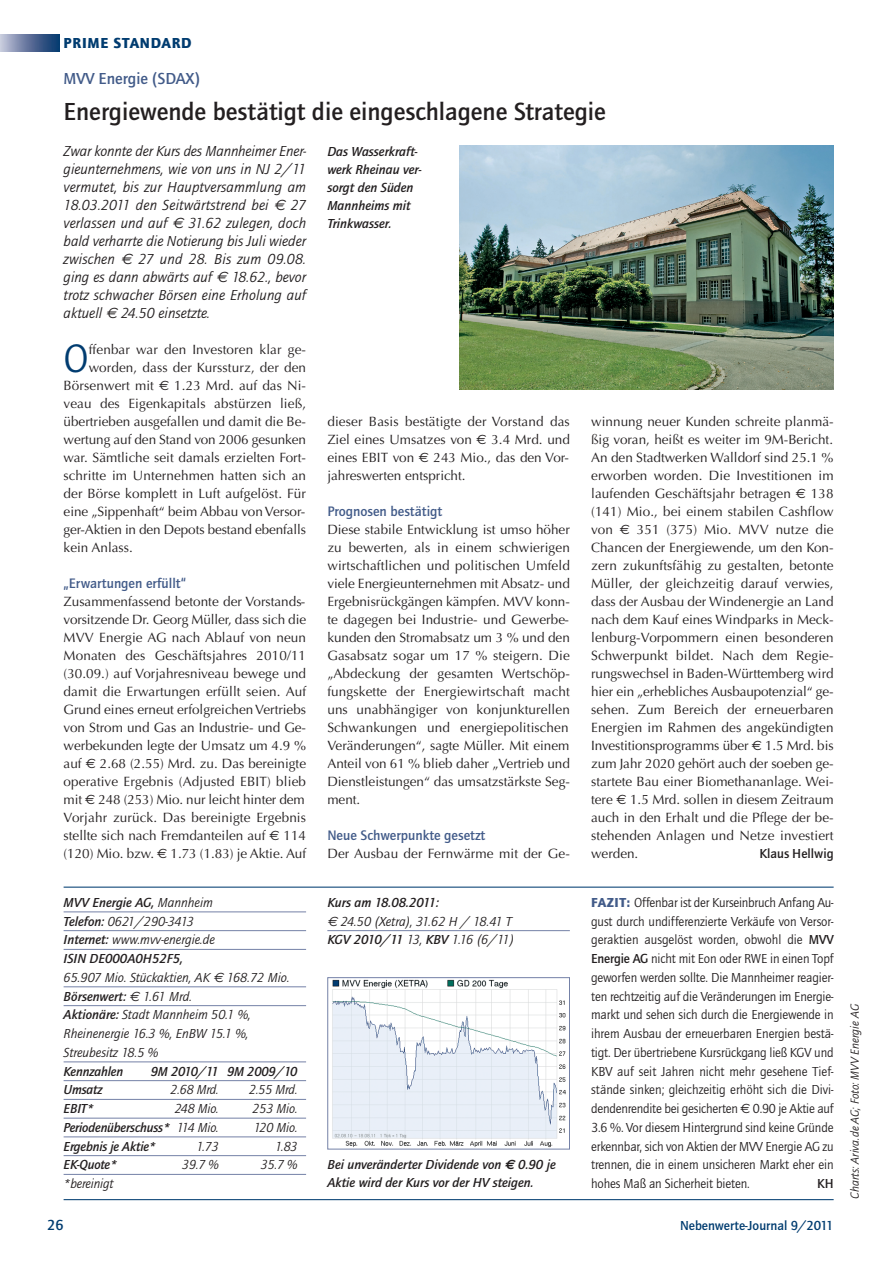
<style>
.page{position:relative;width:893px;height:1263px;background:#fff}
.page>*{position:absolute;margin:0;border:0;box-sizing:border-box;transform-origin:0 0}
.t1{font:40.8px "Quay Itc T";color:#013c70}
.t2{font:700 25.5px "Quay Itc T";color:#231f20}
.t3{font:700 16.5px "Quay Itc T";color:#425b89}
.t4{font:italic 15px/18px "Quay Itc T";letter-spacing:.005em;color:#231f20;text-align:justify}
.t5{font:900 15px "Quay Itc T";letter-spacing:.05em;color:#013c70}
.t6{font:700 15px "Quay Itc T";color:#013c70}
.t7{font:700 14.25px "Quay Itc T";color:#425b89}
.t8{font:13.5px/18px "Optima";color:#231f20;text-align:justify}
.t9{font:13.5px/18.8px "Quay Itc T";letter-spacing:-.01em;color:#231f20;text-align:justify}
.t10{font:italic 13.5px/18.8px "Quay Itc T";color:#231f20}
.t11{font:italic 700 13.5px/18px "Quay Itc T";color:#231f20}
.t12{font:700 13.5px "Quay Itc T";color:#013c70}
.t13{font:700 13.5px "Quay Itc T";color:#231f20}
.t14{font:italic 12px "Quay Itc T";color:#231f20}
.s1{font-family:"Euro Sans"}
.s2{font-weight:700}
.s3{font-weight:400}
.s4{font-weight:900;color:#425b89}
</style>
<div class="page">
<img style="left:0;top:34px;width:59px;height:17px">
<hr style="left:64px;top:887px;width:769px;height:1px;background:#013c70">
<hr style="left:64px;top:1199px;width:769px;height:1px;background:#013c70">
<img style="left:332px;top:979px;width:234px;height:168px">
<div style="left:327px;top:977px;width:243px;height:172px;border:1px solid #7481a7"></div>
<hr style="left:64px;top:912px;width:242px;height:1px;background:#7481a7">
<hr style="left:64px;top:930px;width:242px;height:1px;background:#7481a7">
<hr style="left:64px;top:949px;width:242px;height:1px;background:#7481a7">
<hr style="left:64px;top:986px;width:242px;height:1px;background:#7481a7">
<hr style="left:64px;top:1005px;width:242px;height:1px;background:#7481a7">
<hr style="left:64px;top:1062px;width:242px;height:1px;background:#7481a7">
<hr style="left:64px;top:1080px;width:242px;height:1px;background:#7481a7">
<hr style="left:64px;top:1099px;width:242px;height:1px;background:#7481a7">
<hr style="left:64px;top:1118px;width:242px;height:1px;background:#7481a7">
<hr style="left:64px;top:1137px;width:242px;height:1px;background:#7481a7">
<hr style="left:64px;top:1155px;width:242px;height:1px;background:#7481a7">
<hr style="left:64px;top:1174px;width:242px;height:1px;background:#7481a7">
<hr style="left:327px;top:930px;width:243px;height:1px;background:#7481a7">
<img style="left:459px;top:145px;width:374px;height:245px">
<p class="t5" style="left:64px;top:37px;width:129px">PRIME STANDARD</p>
<p class="t3" style="left:64px;top:72px;width:138px">MVV Energie (SDAX)</p>
<h2 class="t2" style="left:64px;top:102px;width:544px">Energiewende bestätigt die eingeschlagene Strategie</h2>
<p class="t4" style="left:64px;top:143px;width:244px">Zwar konnte der Kurs des Mannheimer Ener&shy;gieunternehmens, wie von uns in NJ 2/11 vermutet, bis zur Hauptversammlung am 18.03.2011 den Seitwärtstrend bei <span class="s1">€</span> 27 verlassen und auf <span class="s1">€</span> 31.62 zulegen, doch bald verharrte die Notierung bis Juli wieder zwischen <span class="s1">€</span> 27 und 28. Bis zum 09.08. ging es dann abwärts auf <span class="s1">€</span> 18.62., bevor trotz schwacher Börsen eine Erholung auf aktuell <span class="s1">€</span> 24.50 einsetzte.</p>
<h1 class="t1" style="left:64px;top:343px;width:27px">O</h1>
<p class="t8" style="left:89px;top:342px;width:219px">ffenbar war den Investoren klar ge-</p>
<p class="t8" style="left:89px;top:360px;width:219px">worden, dass der Kurssturz, der den</p>
<p class="t8" style="left:64px;top:378px;width:244px">Börsenwert mit <span class="s1">€</span> 1.23 Mrd. auf das Ni-</p>
<p class="t8" style="left:64px;top:396px;width:244px">veau des Eigenkapitals abstürzen ließ,</p>
<p class="t8" style="left:64px;top:414px;width:244px">übertrieben ausgefallen und damit die Be-</p>
<p class="t8" style="left:64px;top:432px;width:244px">wertung auf den Stand von 2006 gesunken</p>
<p class="t8" style="left:64px;top:450px;width:244px">war. Sämtliche seit damals erzielten Fort-</p>
<p class="t8" style="left:64px;top:468px;width:244px">schritte im Unternehmen hatten sich an</p>
<p class="t8" style="left:64px;top:486px;width:244px">der Börse komplett in Luft aufgelöst. Für</p>
<p class="t8" style="left:64px;top:504px;width:243px">eine „Sippenhaft“ beim Abbau von Versor-</p>
<p class="t8" style="left:64px;top:522px;width:244px">ger-Aktien in den Depots bestand ebenfalls</p>
<p class="t8" style="left:64px;top:540px;width:71px">kein Anlass.</p>
<p class="t7" style="left:64px;top:578px;width:124px">„Erwartungen erfüllt“</p>
<p class="t8" style="left:64px;top:594px;width:244px">Zusammenfassend betonte der Vorstands&shy;vorsitzende Dr. Georg Müller, dass sich die MVV Energie AG nach Ablauf von neun Monaten des Geschäftsjahres 2010/11 (30.09.) auf Vorjahresniveau bewege und damit die Erwartungen erfüllt seien. Auf Grund eines erneut erfolgreichen Vertriebs von Strom und Gas an Industrie- und Ge&shy;werbekunden legte der Umsatz um 4.9 % auf <span class="s1">€</span> 2.68 (2.55) Mrd. zu. Das bereinigte operative Ergebnis (Adjusted EBIT) blieb mit <span class="s1">€</span> 248 (253) Mio. nur leicht hinter dem Vorjahr zurück. Das bereinigte Ergebnis stellte sich nach Fremdanteilen auf <span class="s1">€</span> 114 (120) Mio. bzw. <span class="s1">€</span> 1.73 (1.83) je Aktie. Auf</p>
<p class="t10" style="left:64px;top:894px;width:227px"><span class="s2">MVV Energie AG,</span> Mannheim<br><span class="s2">Telefon:</span> 0621/290-3413<br><span class="s2">Internet:</span> www.mvv-energie.de<br><span class="s2">ISIN DE000A0H52F5,<br></span>65.907 Mio. Stückaktien, AK <span class="s1">€</span> 168.72 Mio.<br><span class="s2">Börsenwert:</span> <span class="s1">€</span> 1.61 Mrd.<br><span class="s2">Aktionäre:</span> Stadt Mannheim 50.1 %,<br>Rheinenergie 16.3 %, EnBW 15.1 %,<br>Streubesitz 18.5 %</p>
<p class="t11" style="left:64px;top:1063px;width:61px">Kennzahlen</p>
<p class="t11" style="left:151px;top:1063px;width:148px">9M 2010/11 9M 2009/10</p>
<p class="t11" style="left:64px;top:1082px;width:41px">Umsatz</p>
<p class="t10" style="left:170px;top:1082px;width:50px">2.68 Mrd.</p>
<p class="t10" style="left:249px;top:1082px;width:50px">2.55 Mrd.</p>
<p class="t11" style="left:64px;top:1101px;width:32px">EBIT*</p>
<p class="t10" style="left:175px;top:1100px;width:46px">248 Mio.</p>
<p class="t10" style="left:252px;top:1100px;width:46px">253 Mio.</p>
<p class="t11" style="left:64px;top:1119px;width:157px">Periodenüberschuss* <span class="s3">114 Mio.</span></p>
<p class="t10" style="left:254px;top:1119px;width:45px">120 Mio.</p>
<p class="t11" style="left:64px;top:1138px;width:94px">Ergebnis je Aktie*</p>
<p class="t10" style="left:196px;top:1138px;width:24px">1.73</p>
<p class="t10" style="left:275px;top:1138px;width:24px">1.83</p>
<p class="t11" style="left:64px;top:1157px;width:55px">EK-Quote*</p>
<p class="t10" style="left:182px;top:1157px;width:38px">39.7 %</p>
<p class="t10" style="left:261px;top:1157px;width:38px">35.7 %</p>
<p class="t10" style="left:64px;top:1175px;width:51px">*bereinigt</p>
<p class="t11" style="left:327px;top:144px;width:96px">Das Wasserkraft&shy;werk Rheinau ver&shy;sorgt den Süden<br>Mannheims mit<br>Trinkwasser.</p>
<p class="t8" style="left:327px;top:414px;width:244px">dieser Basis bestätigte der Vorstand das Ziel eines Umsatzes von <span class="s1">€</span> 3.4 Mrd. und eines EBIT von <span class="s1">€</span> 243 Mio., das den Vor&shy;jahreswerten entspricht.</p>
<p class="t7" style="left:327px;top:506px;width:116px">Prognosen bestätigt</p>
<p class="t8" style="left:327px;top:522px;width:244px">Diese stabile Entwicklung ist umso höher zu bewerten, als in einem schwierigen wirtschaftlichen und politischen Umfeld viele Energieunternehmen mit Absatz- und Ergebnisrückgängen kämpfen. MVV konn - te dagegen bei Industrie- und Gewerbe&shy;kunden den Stromabsatz um 3 % und den Gasabsatz sogar um 17 % steigern. Die „Abdeckung der gesamten Wertschöp&shy;fungskette der Energiewirtschaft macht uns unabhängiger von konjunkturellen Schwankungen und energiepolitischen Veränderungen“, sagte Müller. Mit einem Anteil von 61 % blieb daher „Vertrieb und Dienstleistungen“ das umsatzstärkste Seg&shy;ment.</p>
<p class="t7" style="left:327px;top:830px;width:159px">Neue Schwerpunkte gesetzt</p>
<p class="t8" style="left:327px;top:846px;width:244px">Der Ausbau der Fernwärme mit der Ge-</p>
<p class="t8" style="left:591px;top:414px;width:244px">winnung neuer Kunden schreite planmä&shy;ßig voran, heißt es weiter im 9M-Bericht.<br>An den Stadtwerken Walldorf sind 25.1 % erworben worden. Die Investitionen im laufenden Geschäftsjahr betragen <span class="s1">€</span> 138 (141) Mio., bei einem stabilen Cashflow von <span class="s1">€</span> 351 (375) Mio. MVV nutze die Chancen der Energiewende, um den Kon&shy;zern zukunftsfähig zu gestalten, betonte Müller, der gleichzeitig darauf verwies, dass der Ausbau der Windenergie an Land nach dem Kauf eines Windparks in Meck&shy;lenburg-Vorpommern einen besonderen Schwerpunkt bildet. Nach dem Regie&shy;rungswechsel in Baden-Württemberg wird hier ein „erhebliches Ausbaupotenzial“ ge&shy;sehen. Zum Bereich der erneuerbaren Energien im Rahmen des angekündigten Investitionsprogramms über <span class="s1">€</span> 1.5 Mrd. bis zum Jahr 2020 gehört auch der soeben ge&shy;startete Bau einer Biomethananlage. Wei&shy;tere <span class="s1">€</span> 1.5 Mrd. sollen in diesem Zeitraum auch in den Erhalt und die Pflege der be&shy;stehenden Anlagen und Netze investiert werden.</p>
<p class="t13" style="left:759px;top:848px;width:76px">Klaus Hellwig</p>
<p class="t10" style="left:327px;top:894px;width:188px"><span class="s2">Kurs am 18.08.2011:<br></span><span class="s1">€</span> 24.50 (Xetra), 31.62 H / 18.41 T<br><span class="s2">KGV 2010/11</span> 13, <span class="s2">KBV</span> 1.16 (6/11)</p>
<p class="t9" style="left:591px;top:894px;width:244px"><span class="s4">FAZIT:</span> Offenbar ist der Kurseinbruch Anfang Au&shy;gust durch undifferenzierte Verkäufe von Versor&shy;geraktien ausgelöst worden, obwohl die <span class="s2">MVV Energie AG</span> nicht mit Eon oder RWE in einen Topf geworfen werden sollte. Die Mannheimer reagier&shy;ten rechtzeitig auf die Veränderungen im Energie&shy;markt und sehen sich durch die Energiewende in ihrem Ausbau der erneuerbaren Energien bestä&shy;tigt. Der übertriebene Kursrückgang ließ KGV und KBV auf seit Jahren nicht mehr gesehene Tief&shy;stände sinken; gleichzeitig erhöht sich die Divi&shy;dendenrendite bei gesicherten <span class="s1">€</span> 0.90 je Aktie auf 3.6 %. Vor diesem Hintergrund sind keine Gründe erkennbar, sich von Aktien der MVV Energie AG zu trennen, die in einem unsicheren Markt eher ein hohes Maß an Sicherheit bieten.</p>
<p class="t11" style="left:327px;top:1156px;width:230px">Bei unveränderter Dividende von <span class="s1">€</span> 0.90 je<br>Aktie wird der Kurs vor der HV steigen.</p>
<p class="t13" style="left:817px;top:1178px;width:18px">KH</p>
<p class="t6" style="left:47px;top:1220px;width:18px">26</p>
<p class="t12" style="left:680px;top:1221px;width:155px">Nebenwerte-Journal 9/2011</p>
<p class="t14" style="left:850px;top:1199px;width:196px;rotate:-90deg">Charts: Ariva.de AG; Foto: MVV Energie AG</p>
</div>
